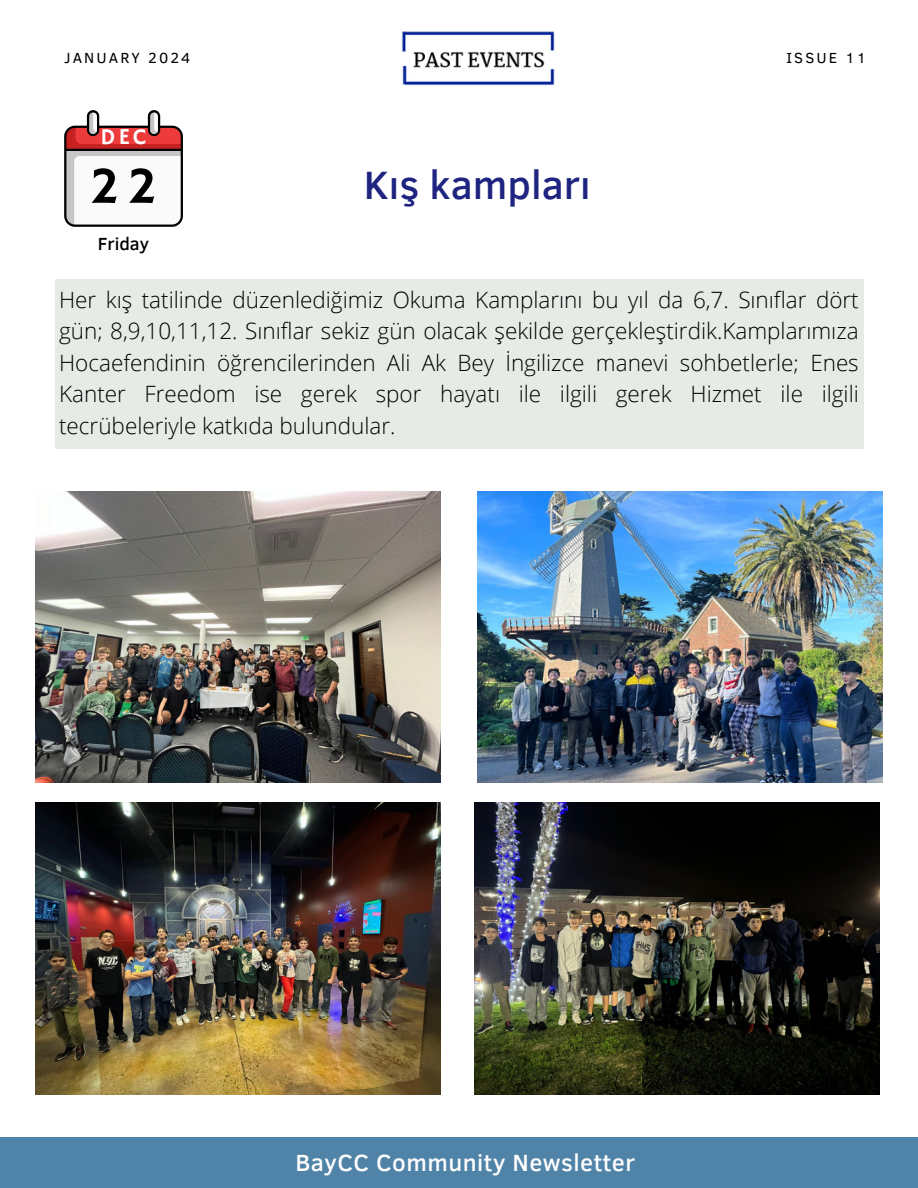
<style>
.page{position:relative;width:918px;height:1188px;background:#fff}
.page>*{position:absolute;margin:0;border:0;box-sizing:border-box;transform-origin:0 0}
.t1{font:52.05px "Hammersmith One";color:#000}
.t2{font:500 40.5px "Clear Sans";color:#1e247f}
.t3{font:500 24px "Clear Sans";letter-spacing:.02em;color:#fffefe}
.t4{font:22.65px "Hammersmith One";color:#fff}
.t5{font:300 22.5px/31.5px "Open Sans";color:#000;text-align:justify}
.t6{font:500 18px "Clear Sans";color:#000}
.t7{font:15px "Clear Sans";letter-spacing:.14em;color:#000}
</style>
<div class="page">
<div style="left:0;top:1137px;width:918px;height:51px;background:#4f83a8"></div>
<svg style="left:64px;top:110px;width:119px;height:117px"></svg>
<div style="left:55px;top:279px;width:808px;height:169px;background:#e6ebe6"></div>
<img style="left:402px;top:31px;width:153px;height:55px">
<img style="left:36px;top:491px;width:405px;height:291px">
<img style="left:477px;top:491px;width:405px;height:291px">
<img style="left:36px;top:803px;width:405px;height:291px">
<img style="left:474px;top:803px;width:405px;height:291px">
<p class="t7" style="left:64px;top:47px;width:128px">JANUARY 2024</p>
<p class="t4" style="left:101px;top:124px;width:47px">DEC</p>
<h1 class="t1" style="left:90px;top:156px;width:69px">22</h1>
<h2 class="t2" style="left:364px;top:155px;width:228px">Kış kampları</h2>
<p class="t7" style="left:787px;top:47px;width:81px">ISSUE 11</p>
<p class="t6" style="left:98px;top:230px;width:53px">Friday</p>
<p class="t5" style="left:59px;top:283px;width:801px">Her kış tatilinde düzenlediğimiz Okuma Kamplarını bu yıl da 6,7. Sınıflar dört gün; 8,9,10,11,12. Sınıflar sekiz gün olacak şekilde gerçekleştirdik.Kamplarımıza Hocaefendinin öğrencilerinden Ali Ak Bey İngilizce manevi sohbetlerle; Enes Kanter Freedom ise gerek spor hayatı ile ilgili gerek Hizmet ile ilgili tecrübeleriyle katkıda bulundular.</p>
<p class="t3" style="left:295px;top:1145px;width:341px">BayCC Community Newsletter</p>
</div>
